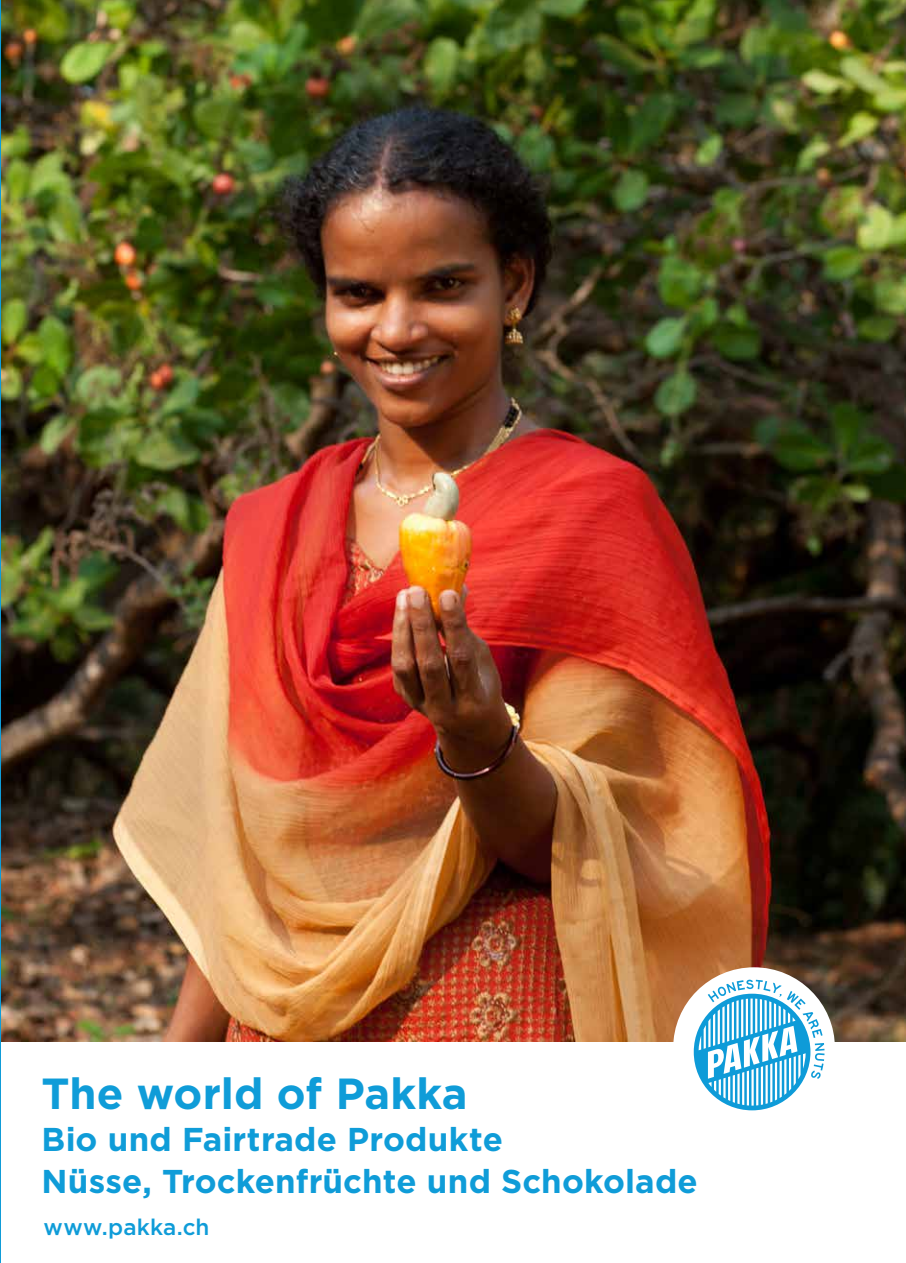
<style>
.page{position:relative;width:906px;height:1263px;background:#fff}
.page>*{position:absolute;margin:0;border:0;box-sizing:border-box;transform-origin:0 0}
.t1{font:700 43.5px "Gotham";letter-spacing:-.005em;color:#0f9cd8}
.t2{font:700 33px/42px "Gotham";letter-spacing:.005em;color:#0f9cd8}
.t3{font:500 22.5px "Gotham";letter-spacing:.005em;color:#0f9cd8}
</style>
<div class="page">
<img style="left:1px;top:0;width:905px;height:1042px">
<hr style="left:0;top:0;width:1px;height:1263px;background:#0f9cd8">
<div style="left:673px;top:967px;width:162px;height:162px;background:#fff;border-radius:50%"></div>
<svg style="left:694px;top:980px;width:130px;height:130px"></svg>
<h1 class="t1" style="left:41px;top:1064px;width:428px">The world of Pakka</h1>
<p class="t2" style="left:41px;top:1118px;width:658px">Bio und Fairtrade Produkte<br>Nüsse, Trockenfrüchte und Schokolade</p>
<p class="t3" style="left:44px;top:1212px;width:167px">www.pakka.ch</p>
</div>
